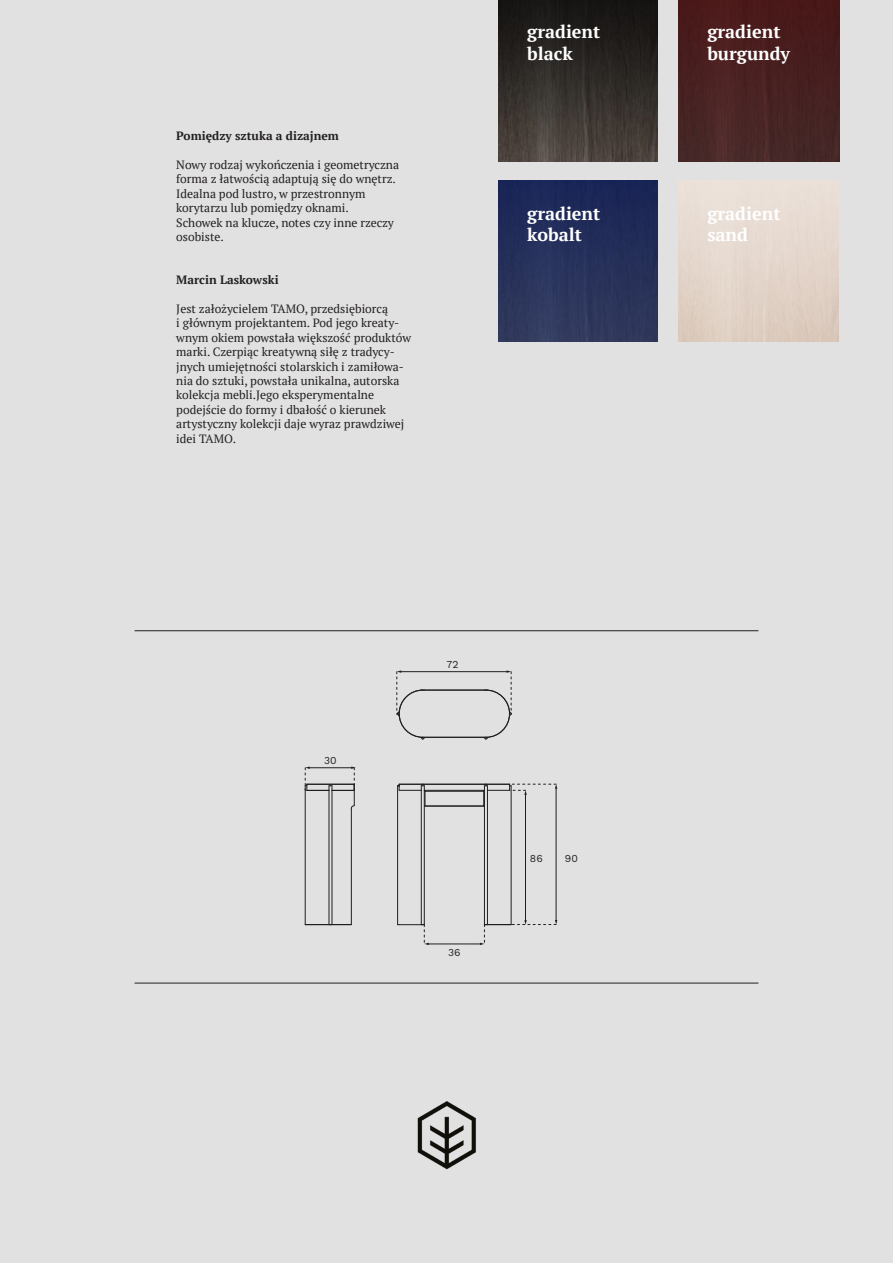
<style>
.page{position:relative;width:893px;height:1263px;background:#e1e1e1}
.page>*{position:absolute;margin:0;border:0;box-sizing:border-box;transform-origin:0 0}
.t1{font:700 18px "PT Serif";color:#fff}
.t2{font:12px/14.4px "PT Serif";color:#231f20}
.t3{font:700 12px "PT Serif";color:#231f20}
.t4{font:10.5px "Work Sans";color:#231f20}
</style>
<div class="page">
<hr style="left:135px;top:630px;width:623px;height:1px;background:#231f20">
<hr style="left:135px;top:983px;width:623px;height:1px;background:#231f20">
<img style="left:417px;top:1102px;width:59px;height:68px">
<hr style="left:425px;top:791px;width:59px;height:1px;background:#211e1e">
<hr style="left:425px;top:805px;width:59px;height:1px;background:#211e1e">
<hr style="left:425px;top:806px;width:59px;height:1px;background:#211e1e">
<hr style="left:424px;top:786px;width:1px;height:138px;background:#211e1e">
<hr style="left:421px;top:786px;width:1px;height:138px;background:#211e1e">
<hr style="left:487px;top:786px;width:1px;height:138px;background:#211e1e">
<hr style="left:484px;top:786px;width:1px;height:138px;background:#211e1e">
<hr style="left:397px;top:786px;width:1px;height:139px;background:#211e1e">
<hr style="left:511px;top:786px;width:1px;height:138px;background:#211e1e">
<hr style="left:424px;top:790px;width:60px;height:1px;background:#211e1e">
<hr style="left:423px;top:784px;width:63px;height:1px;background:#211e1e">
<svg style="left:397px;top:783px;width:29px;height:23px"></svg>
<hr style="left:305px;top:786px;width:1px;height:138px;background:#211e1e">
<hr style="left:332px;top:786px;width:1px;height:138px;background:#211e1e">
<hr style="left:329px;top:786px;width:1px;height:138px;background:#211e1e">
<svg style="left:304px;top:924px;width:47px;height:1px"></svg>
<hr style="left:423px;top:690px;width:63px;height:1px;background:#211e1e">
<hr style="left:423px;top:737px;width:63px;height:1px;background:#211e1e">
<hr style="left:556px;top:788px;width:1px;height:133px;background:#211e1e">
<hr style="left:525px;top:794px;width:1px;height:127px;background:#211e1e">
<svg style="left:483px;top:783px;width:74px;height:24px"></svg>
<hr style="left:400px;top:671px;width:107px;height:1px;background:#211e1e">
<svg style="left:397px;top:670px;width:28px;height:70px"></svg>
<svg style="left:484px;top:670px;width:28px;height:70px"></svg>
<hr style="left:428px;top:944px;width:53px;height:1px;background:#211e1e">
<svg style="left:398px;top:924px;width:31px;height:21px"></svg>
<svg style="left:480px;top:920px;width:77px;height:25px"></svg>
<svg style="left:305px;top:766px;width:51px;height:43px"></svg>
<hr style="left:351px;top:808px;width:1px;height:116px;background:#211e1e">
<img style="left:498px;top:0;width:160px;height:162px">
<img style="left:678px;top:0;width:161px;height:162px">
<img style="left:498px;top:180px;width:160px;height:161px">
<img style="left:678px;top:180px;width:160px;height:161px">
<p class="t3" style="left:176px;top:128px;width:164px">Pomiędzy sztuka a dizajnem</p>
<p class="t2" style="left:176px;top:157px;width:224px">Nowy rodzaj wykończenia i geometryczna forma z łatwością adaptują się do wnętrz.<br>Idealna pod lustro, w przestronnym</p>
<p class="t2" style="left:176px;top:201px;width:174px">korytarzu lub pomiędzy oknami.</p>
<p class="t2" style="left:176px;top:215px;width:219px">Schowek na klucze, notes czy inne rzeczy osobiste.</p>
<p class="t3" style="left:176px;top:272px;width:104px">Marcin Laskowski</p>
<p class="t2" style="left:176px;top:301px;width:213px">Jest założycielem TAMO, przedsiębiorcą</p>
<p class="t2" style="left:176px;top:316px;width:225px">i głównym projektantem. Pod jego kreaty-</p>
<p class="t2" style="left:176px;top:330px;width:236px">wnym okiem powstała większość produktów marki. Czerpiąc kreatywną siłę z tradycy-</p>
<p class="t2" style="left:176px;top:359px;width:230px">jnych umiejętności stolarskich i zamiłowa&shy;nia do sztuki, powstała unikalna, autorska kolekcja mebli.Jego eksperymentalne podejście do formy i dbałość o kierunek artystyczny kolekcji daje wyraz prawdziwej idei TAMO.</p>
<p class="t1" style="left:527px;top:20px;width:75px">gradient</p>
<p class="t1" style="left:527px;top:42px;width:47px">black</p>
<p class="t1" style="left:527px;top:201px;width:75px">gradient</p>
<p class="t1" style="left:527px;top:223px;width:56px">kobalt</p>
<p class="t4" style="left:324px;top:754px;width:14px">30</p>
<p class="t4" style="left:446px;top:658px;width:13px">72</p>
<p class="t4" style="left:448px;top:946px;width:14px">36</p>
<p class="t4" style="left:530px;top:852px;width:14px">86</p>
<p class="t4" style="left:565px;top:852px;width:14px">90</p>
<p class="t1" style="left:707px;top:20px;width:75px">gradient</p>
<p class="t1" style="left:707px;top:42px;width:84px">burgundy</p>
<p class="t1" style="left:707px;top:201px;width:75px">gradient</p>
<p class="t1" style="left:707px;top:223px;width:42px">sand</p>
</div>
